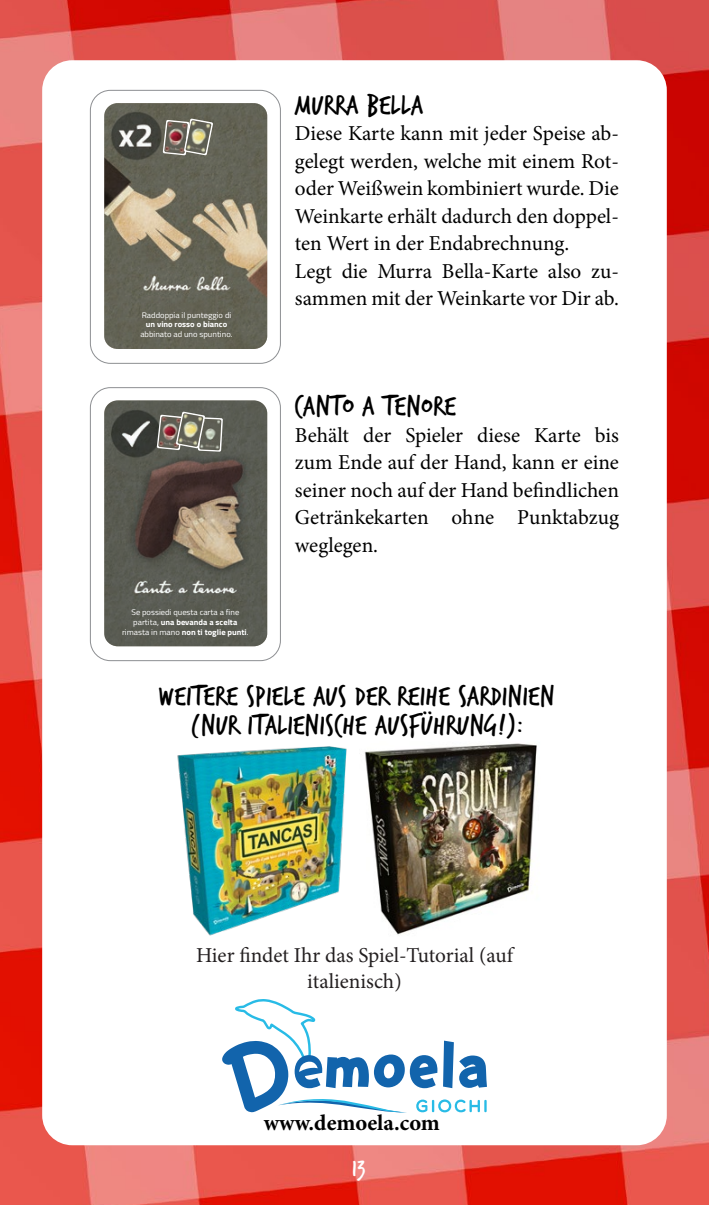
<style>
.page{position:relative;width:709px;height:1205px;background:#fff}
.page>*{position:absolute;margin:0;border:0;box-sizing:border-box;transform-origin:0 0}
.t1{font:30px "Trash Hand";letter-spacing:.02em;color:#000}
.t2{font:25px "Trash Hand";color:#fff}
.t3{font:700 22.5px "Minion Pro";letter-spacing:.005em;color:#000}
.t4{font:21.25px/27.5px "Minion Pro";color:#000;text-align:justify}
.t5{font:21.25px/25.5px "Minion Pro";color:#231f20;text-align:center}
.t6{font:8px/9.8px "Titillium Web";color:#fff;text-align:center;scale:1.05 1}
.t7{font:700 8px "Titillium Web";color:#fff;scale:1.05 1}
.s1{font-weight:700}
</style>
<div class="page">
<img style="left:0;top:0;width:709px;height:1205px">
<div style="left:42px;top:60px;width:624px;height:1085px;background:#fff;border-radius:30px"></div>
<svg style="left:90px;top:90px;width:189px;height:272px"></svg>
<img style="left:104px;top:103px;width:163px;height:246px">
<svg style="left:163px;top:119px;width:50px;height:36px"></svg>
<div style="left:90px;top:90px;width:191px;height:274px;border:1px solid #8d8f92;border-radius:20px"></div>
<svg style="left:90px;top:389px;width:189px;height:272px"></svg>
<img style="left:104px;top:400px;width:163px;height:246px">
<svg style="left:157px;top:412px;width:66px;height:40px"></svg>
<div style="left:90px;top:387px;width:191px;height:274px;border:1px solid #8d8f92;border-radius:20px"></div>
<svg style="left:222px;top:999px;width:265px;height:114px"></svg>
<img style="left:177px;top:746px;width:170px;height:190px">
<img style="left:364px;top:743px;width:173px;height:192px">
<p class="t6" style="left:142px;top:309px;width:87px">Raddoppia il punteggio di</p>
<p class="t7" style="left:146px;top:318px;width:79px">un vino rosso o bianco</p>
<p class="t6" style="left:140px;top:329px;width:89px">abbinato ad uno spuntino.</p>
<p class="t6" style="left:122px;top:607px;width:122px">Se possiedi questa carta a fine partita, <span class="s1">una bevanda a scelta </span>rimasta in mano <span class="s1">non ti toglie punti</span>.</p>
<p class="t1" style="left:295px;top:90px;width:130px">MURRA BELLA</p>
<p class="t4" style="left:295px;top:120px;width:325px">Diese Karte kann mit jeder Speise ab&shy;gelegt werden, welche mit einem Rot&shy;oder Weißwein kombiniert wurde. Die Weinkarte erhält dadurch den doppel&shy;ten Wert in der Endabrechnung.</p>
<p class="t4" style="left:295px;top:257px;width:325px">Legt die Murra Bella-Karte also zu&shy;sammen mit der Weinkarte vor Dir ab.</p>
<p class="t1" style="left:295px;top:392px;width:162px">CANTO A TENORE</p>
<p class="t4" style="left:295px;top:421px;width:325px">Behält der Spieler diese Karte bis zum Ende auf der Hand, kann er eine seiner noch auf der Hand befindlichen Getränkekarten ohne Punktabzug weglegen.</p>
<p class="t1" style="left:159px;top:681px;width:396px">WEITERE SPIELE AUS DER REIHE SARDINIEN</p>
<p class="t1" style="left:191px;top:710px;width:334px">(NUR ITALIENISCHE AUSFÜHRUNG!):</p>
<p class="t5" style="left:196px;top:943px;width:318px">Hier findet Ihr das Spiel-Tutorial (auf italienisch)</p>
<p class="t3" style="left:264px;top:1107px;width:178px">www.demoela.com</p>
<p class="t2" style="left:352px;top:1156px;width:15px">13</p>
</div>
